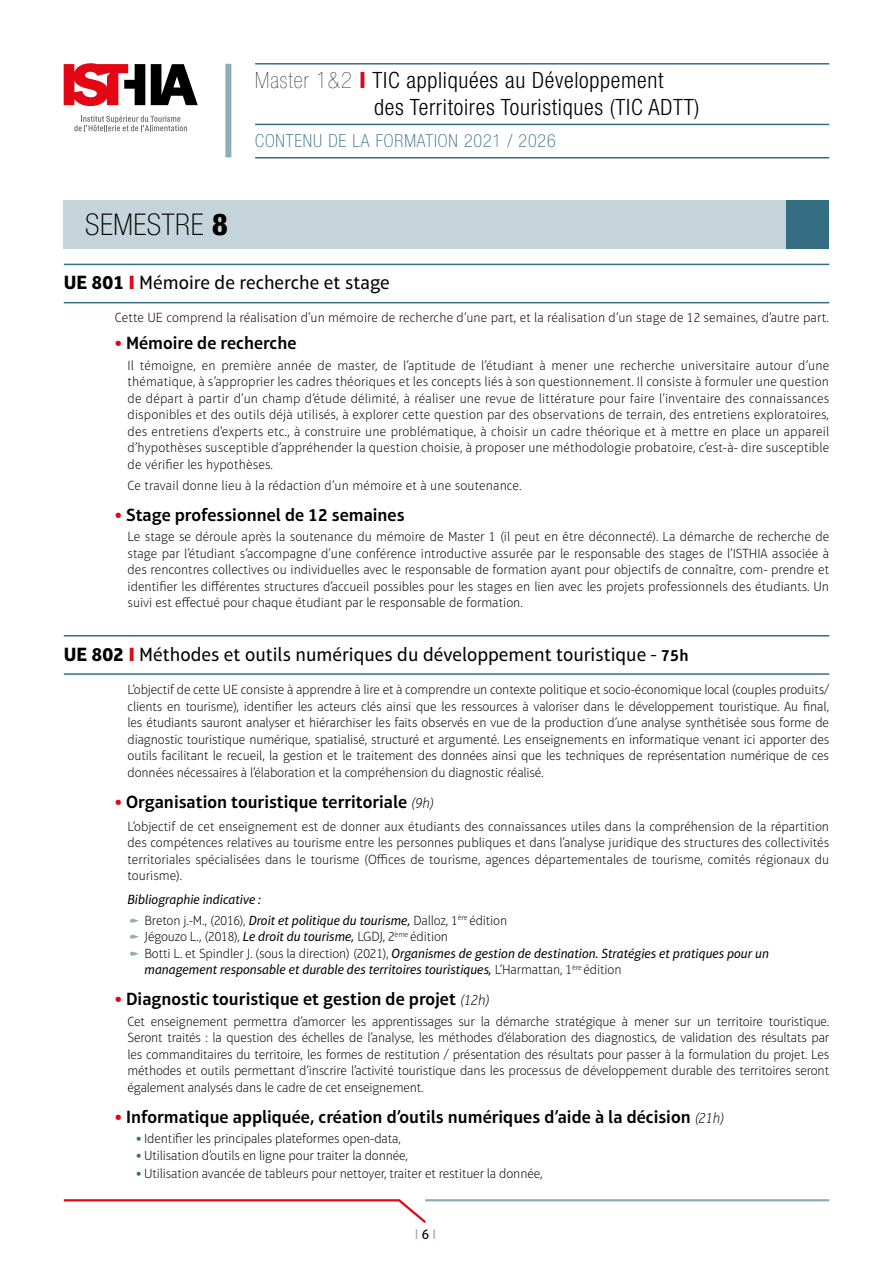
<style>
.page{position:relative;width:893px;height:1263px;background:#fff}
.page>*{position:absolute;margin:0;border:0;box-sizing:border-box;transform-origin:0 0}
.t1{font:100 condensed 30px "Helvetica Neue LT Pro";letter-spacing:.02em;color:#000}
.t2{font:300 condensed 22.5px/27px "Helvetica Neue LT Pro";letter-spacing:.03em;color:#000}
.t3{font:19.5px "Aptifer Sans LT Pro";color:#000}
.t4{font:600 18px "Aptifer Sans LT Pro";color:#000}
.t5{font:100 condensed 18px "Helvetica Neue LT Pro";letter-spacing:.05em;color:#356e83}
.t6{font:14.25px "Aptifer Sans LT Pro";color:#8eadb7}
.t7{font:100 13.5px/16.5px "Aptifer Sans LT Pro";letter-spacing:-.005em;color:#000;text-align:justify}
.t8{font:italic 13.5px/16.5px "Aptifer Sans LT Pro";color:#000}
.s1{font-weight:200}
.s2{font-weight:800;color:#e30613}
.s3{font-weight:800}
.s4{font-weight:700}
.s5{font-weight:900;color:#e30613}
.s6{font-weight:600;font-size:16.5px}
.s7{font-weight:100;font-style:italic;font-size:15px}
.s8{font-weight:100;font-style:normal}
.s9{font-weight:900;color:#356e83}
.s10{color:#000}
</style>
<div class="page">
<svg style="left:63px;top:1199px;width:365px;height:24px"></svg>
<hr style="left:425px;top:1199px;width:404px;height:2px;background:#8eadb7">
<svg style="left:74px;top:116px;width:113px;height:15px"></svg>
<svg style="left:151px;top:64px;width:47px;height:41px"></svg>
<svg style="left:64px;top:63px;width:81px;height:43px"></svg>
<hr style="left:255px;top:63px;width:574px;height:2px;background:#356e83">
<hr style="left:255px;top:124px;width:574px;height:1px;background:#356e83">
<hr style="left:255px;top:157px;width:574px;height:1px;background:#356e83">
<div style="left:225px;top:64px;width:6px;height:93px;background:#8eadb7"></div>
<hr style="left:64px;top:264px;width:765px;height:1px;background:#356e83">
<hr style="left:64px;top:635px;width:765px;height:1px;background:#356e83">
<hr style="left:64px;top:302px;width:765px;height:1px;background:#356e83">
<hr style="left:64px;top:673px;width:765px;height:2px;background:#356e83">
<div style="left:64px;top:200px;width:765px;height:49px;background:#c5d4da"></div>
<div style="left:787px;top:200px;width:42px;height:49px;background:#356e83"></div>
<h2 class="t2" style="left:374px;top:67px;width:327px;text-indent:-119px"><span class="s1">Master 1&amp;2</span> <span class="s2">I</span> TIC appliquées au Développement<br>des Territoires Touristiques (TIC ADTT)</h2>
<h3 class="t5" style="left:255px;top:131px;width:302px">CONTENU DE LA FORMATION 2021 / 2026</h3>
<h1 class="t1" style="left:85px;top:208px;width:144px">SEMESTRE <span class="s3">8</span></h1>
<h3 class="t3" style="left:64px;top:271px;width:328px"><span class="s4">UE 801</span> <span class="s5">I</span> Mémoire de recherche et stage</h3>
<p class="t7" style="left:115px;top:310px;width:715px">Cette UE comprend la réalisation d’un mémoire de recherche d’une part, et la réalisation d’un stage de 12 semaines, d’autre part.</p>
<h3 class="t4" style="left:115px;top:332px;width:183px"><span class="s5">•</span> Mémoire de recherche</h3>
<p class="t7" style="left:128px;top:357px;width:703px">Il témoigne, en première année de master, de l’aptitude de l’étudiant à mener une recherche universitaire autour d’une thématique, à s’approprier les cadres théoriques et les concepts liés à son questionnement. Il consiste à formuler une question de départ à partir d’un champ d’étude délimité, à réaliser une revue de littérature pour faire l’inventaire des connaissances disponibles et des outils déjà utilisés, à explorer cette question par des observations de terrain, des entretiens exploratoires, des entretiens d’experts etc., à construire une problématique, à choisir un cadre théorique et à mettre en place un appareil d’hypothèses susceptible d’appréhender la question choisie, à proposer une méthodologie probatoire, c’est-à- dire susceptible de vérifier les hypothèses.</p>
<p class="t7" style="left:128px;top:477px;width:396px">Ce travail donne lieu à la rédaction d’un mémoire et à une soutenance.</p>
<h3 class="t4" style="left:115px;top:504px;width:291px"><span class="s5">•</span> Stage professionnel de 12 semaines</h3>
<p class="t7" style="left:128px;top:529px;width:703px">Le stage se déroule après la soutenance du mémoire de Master 1 (il peut en être déconnecté). La démarche de recherche de stage par l’étudiant s’accompagne d’une conférence introductive assurée par le responsable des stages de l’ISTHIA associée à des rencontres collectives ou individuelles avec le responsable de formation ayant pour objectifs de connaître, com- prendre et identifier les différentes structures d’accueil possibles pour les stages en lien avec les projets professionnels des étudiants. Un suivi est effectué pour chaque étudiant par le responsable de formation.</p>
<h3 class="t3" style="left:64px;top:643px;width:626px"><span class="s4">UE 802</span> <span class="s5">I</span> Méthodes et outils numériques du développement touristique - <span class="s6">75h</span></h3>
<p class="t7" style="left:128px;top:681px;width:703px">L’objectif de cette UE consiste à apprendre à lire et à comprendre un contexte politique et socio-économique local (couples produits/ clients en tourisme), identifier les acteurs clés ainsi que les ressources à valoriser dans le développement touristique. Au final, les étudiants sauront analyser et hiérarchiser les faits observés en vue de la production d’une analyse synthétisée sous forme de diagnostic touristique numérique, spatialisé, structuré et argumenté. Les enseignements en informatique venant ici apporter des outils facilitant le recueil, la gestion et le traitement des données ainsi que les techniques de représentation numérique de ces données nécessaires à l’élaboration et la compréhension du diagnostic réalisé.</p>
<h3 class="t4" style="left:115px;top:791px;width:321px"><span class="s5">•</span> Organisation touristique territoriale <span class="s7">(9h)</span></h3>
<p class="t7" style="left:128px;top:818px;width:703px">L’objectif de cet enseignement est de donner aux étudiants des connaissances utiles dans la compréhension de la répartition des compétences relatives au tourisme entre les personnes publiques et dans l’analyse juridique des structures des collectivités territoriales spécialisées dans le tourisme (Offices de tourisme, agences départementales de tourisme, comités régionaux du tourisme).</p>
<p class="t8" style="left:145px;top:889px;width:364px;line-height:20.7px;text-indent:-17px">Bibliographie indicative :<br><span class="s8">Breton j.-M., (2016),</span> Droit et politique du tourisme, <span class="s8">Dalloz, 1</span><sup>ère</sup> <span class="s8">édition</span></p>
<p class="t8" style="left:145px;top:928px;width:626px"><span class="s8">Jégouzo L., (2018),</span> Le droit du tourisme, <span class="s8">LGDJ, 2</span><sup>ème</sup> <span class="s8">édition<br>Botti L. et Spindler J. (sous la direction) (2021),</span> Organismes de gestion de destination. Stratégies et pratiques pour un management responsable et durable des territoires touristiques, <span class="s8">L’Harmattan, 1</span><sup>ère</sup> <span class="s8">édition</span></p>
<h3 class="t4" style="left:115px;top:988px;width:377px"><span class="s5">•</span> Diagnostic touristique et gestion de projet <span class="s7">(12h)</span></h3>
<p class="t7" style="left:128px;top:1013px;width:703px">Cet enseignement permettra d’amorcer les apprentissages sur la démarche stratégique à mener sur un territoire touristique.<br>Seront traités : la question des échelles de l’analyse, les méthodes d’élaboration des diagnostics, de validation des résultats par les commanditaires du territoire, les formes de restitution / présentation des résultats pour passer à la formulation du projet. Les méthodes et outils permettant d’inscrire l’activité touristique dans les processus de développement durable des territoires seront également analysés dans le cadre de cet enseignement.</p>
<h3 class="t4" style="left:115px;top:1106px;width:611px"><span class="s5">•</span> Informatique appliquée, création d’outils numériques d’aide à la décision <span class="s7">(21h)</span></h3>
<p class="t7" style="left:136px;top:1130px;width:266px"><span class="s9">•</span> Identifier les principales plateformes open-data,</p>
<p class="t7" style="left:136px;top:1147px;width:274px"><span class="s9">•</span> Utilisation d’outils en ligne pour traiter la donnée,</p>
<p class="t7" style="left:136px;top:1165px;width:408px"><span class="s9">•</span> Utilisation avancée de tableurs pour nettoyer, traiter et restituer la donnée,</p>
<p class="t6" style="left:415px;top:1226px;width:23px">I <span class="s10">6</span> I</p>
</div>
